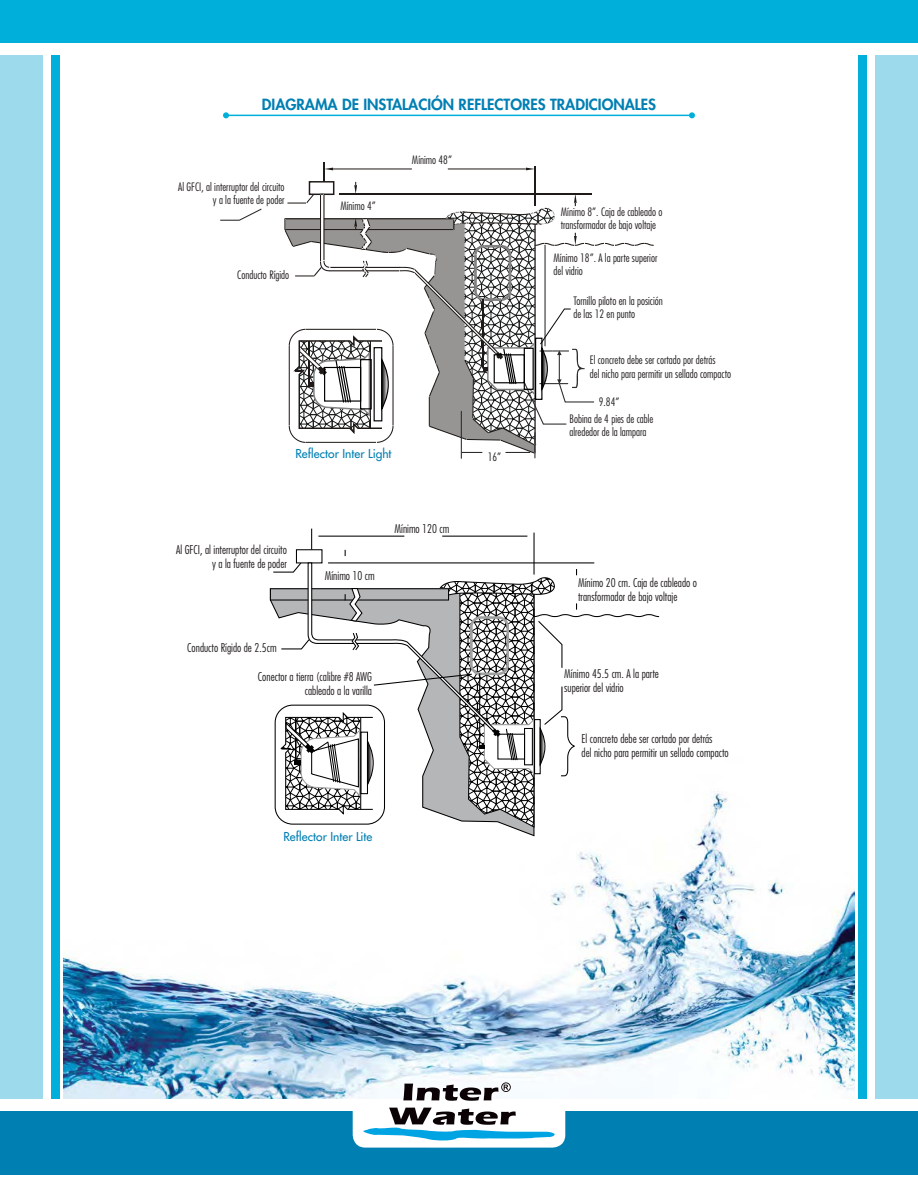
<style>
.page{position:relative;width:918px;height:1188px;background:#fff}
.page>*{position:absolute;margin:0;border:0;box-sizing:border-box;transform-origin:0 0}
.t1{font:800 15px "Futura Std";color:#007fb3}
.t2{font:500 12px "Futura Std";letter-spacing:.005em;color:#007fb3}
.t3{font:300 condensed 11.85px/14.2px "Futura Std";color:#231f20}
.t4{font:300 condensed 11.4px/13.6px "Futura Std";color:#231f20}
</style>
<div class="page">
<div style="left:0;top:1111px;width:918px;height:64px;background:#007fb3"></div>
<div style="left:0;top:55px;width:43px;height:1044px;background:#9ddaeb"></div>
<div style="left:51px;top:55px;width:9px;height:1044px;background:#00b0da"></div>
<div style="left:875px;top:55px;width:43px;height:1044px;background:#9ddaeb"></div>
<div style="left:858px;top:55px;width:9px;height:1044px;background:#00b0da"></div>
<div style="left:0;top:0;width:918px;height:43px;background:#00b0da"></div>
<img style="left:64px;top:791px;width:790px;height:308px">
<div style="left:354px;top:1073px;width:209px;height:77px;background:#fff"></div>
<svg style="left:403px;top:1082px;width:108px;height:19px"></svg>
<svg style="left:363px;top:1108px;width:192px;height:33px"></svg>
<hr style="left:226px;top:115px;width:466px;height:1px;background:#00b0da">
<svg style="left:689px;top:112px;width:6px;height:6px"></svg>
<svg style="left:223px;top:112px;width:6px;height:6px"></svg>
<svg style="left:220px;top:208px;width:42px;height:13px"></svg>
<hr style="left:461px;top:411px;width:1px;height:48px;background:#2c2b2d">
<svg style="left:284px;top:162px;width:370px;height:296px"></svg>
<svg style="left:269px;top:829px;width:266px;height:7px"></svg>
<div style="left:296px;top:549px;width:26px;height:14px;border:1px solid #010101"></div>
<hr style="left:318px;top:536px;width:86px;height:1px;background:#010101">
<hr style="left:442px;top:536px;width:85px;height:1px;background:#010101">
<svg style="left:311px;top:529px;width:1px;height:21px"></svg>
<hr style="left:534px;top:533px;width:1px;height:42px;background:#010101">
<svg style="left:269px;top:562px;width:391px;height:267px"></svg>
<h1 class="t1" style="left:262px;top:95px;width:396px">DIAGRAMA DE INSTALACIÓN REFLECTORES TRADICIONALES</h1>
<p class="t4" style="left:178px;top:180px;width:108px;text-align:right">Al GFCI, al interruptor del circuito y a la fuente de poder</p>
<p class="t4" style="left:237px;top:268px;width:53px">Conducto Rígido</p>
<p class="t4" style="left:340px;top:199px;width:37px">Mínimo 4”</p>
<p class="t4" style="left:412px;top:153px;width:42px">Mínimo 48”</p>
<p class="t2" style="left:296px;top:446px;width:97px">Reflector Inter Light</p>
<p class="t3" style="left:176px;top:542px;width:112px;text-align:right">Al GFCI, al interruptor del circuito y a la fuente de poder</p>
<p class="t3" style="left:325px;top:568px;width:51px">Mínimo 10 cm</p>
<p class="t3" style="left:395px;top:521px;width:56px">Mínimo 120 cm</p>
<p class="t3" style="left:187px;top:640px;width:91px">Conducto Rígido de 2.5cm</p>
<p class="t3" style="left:258px;top:669px;width:116px;text-align:right">Conector a tierra (calibre #8 AWG cableado a la varilla</p>
<p class="t4" style="left:488px;top:449px;width:15px">16”</p>
<p class="t2" style="left:283px;top:829px;width:90px">Reflector Inter Lite</p>
<p class="t4" style="left:561px;top:205px;width:103px">Mínimo 8”. Caja de cableado o transformador de bajo voltaje</p>
<p class="t4" style="left:554px;top:251px;width:105px">Mínimo 18”. A la parte superior del vidrio</p>
<p class="t4" style="left:573px;top:294px;width:91px">Tornillo piloto en la posición de las 12 en punto</p>
<p class="t4" style="left:590px;top:353px;width:143px">El concreto debe ser cortado por detrás<br>del nicho para permitir un sellado compacto</p>
<p class="t4" style="left:570px;top:412px;width:85px">Bobina de 4 pies de cable alrededor de la lampara</p>
<p class="t4" style="left:599px;top:394px;width:22px">9.84”</p>
<p class="t3" style="left:578px;top:575px;width:120px">Mínimo 20 cm. Caja de cableado o transformador de bajo voltaje</p>
<p class="t3" style="left:564px;top:667px;width:96px">Mínimo 45.5 cm. A la parte superior del vidrio</p>
<p class="t3" style="left:582px;top:731px;width:149px">El concreto debe ser cortado por detrás<br>del nicho para permitir un sellado compacto</p>
</div>
